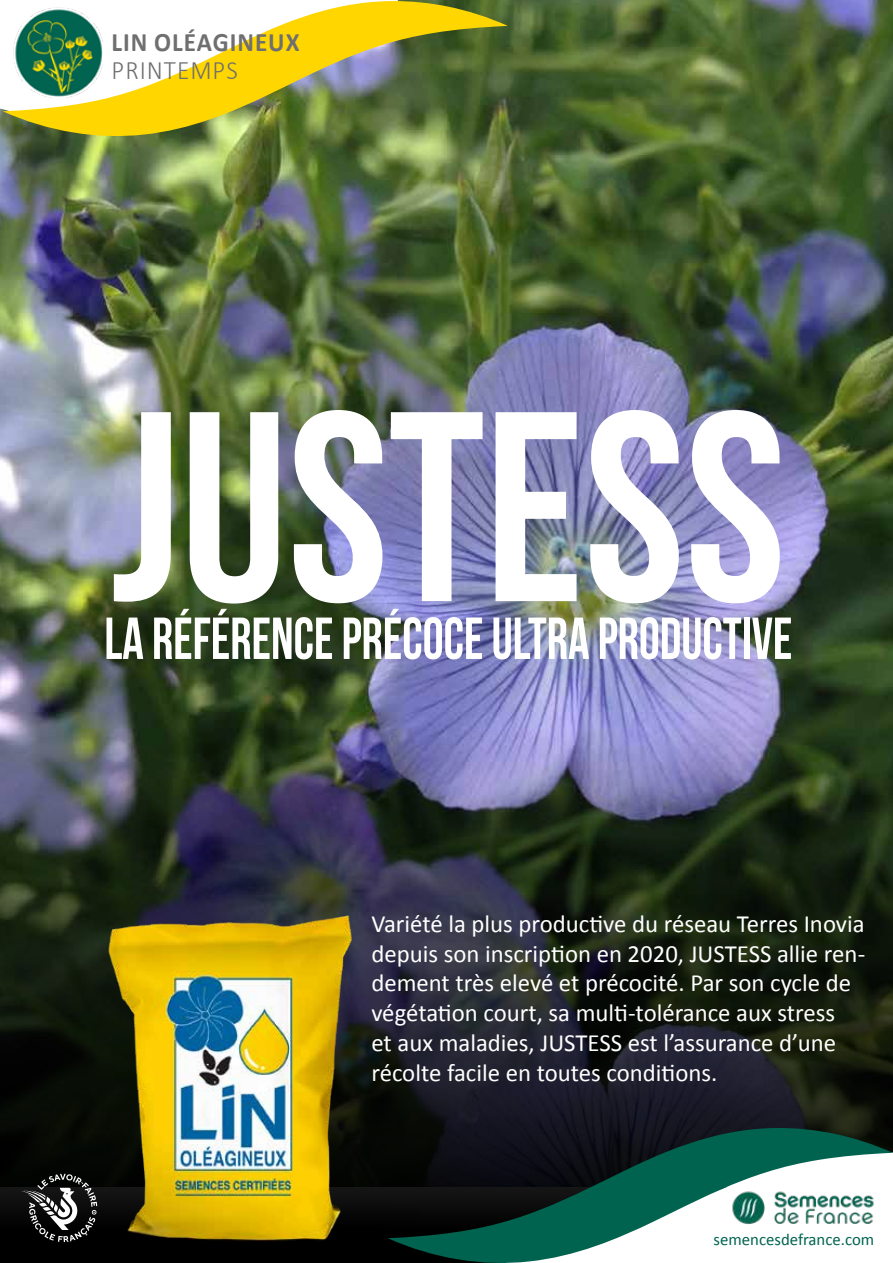
<style>
.page{position:relative;width:893px;height:1263px;background:#fff}
.page>*{position:absolute;margin:0;border:0;box-sizing:border-box;transform-origin:0 0}
.t1{font:269.85px "Bebas Neue";color:#fff}
.t2{font:59.1px "Bebas Neue";color:#fff;scale:.89 1}
.t3{font:700 26.7px "Calibri";letter-spacing:.04em;color:#706f6f;scale:.94 1}
.t4{font:300 26.7px "Calibri";letter-spacing:.04em;color:#706f6f;scale:.94 1}
.t5{font:24.75px/29.7px "Calibri";color:#fff}
.t6{font:16.8px "Calibri";color:#006451}
</style>
<div class="page">
<img style="left:0;top:0;width:893px;height:729px">
<svg style="left:0;top:729px;width:893px;height:399px;background:#2e3538"></svg>
<svg style="left:420px;top:1128px;width:473px;height:135px"></svg>
<svg style="left:720px;top:1187px;width:7px;height:2px"></svg>
<svg style="left:3px;top:1px;width:505px;height:135px"></svg>
<img style="left:12px;top:7px;width:92px;height:92px">
<img style="left:0;top:850px;width:420px;height:413px">
<svg style="left:21px;top:1174px;width:76px;height:68px;background:#3c3c3c"></svg>
<p class="t3" style="left:112px;top:25px;width:201px">LIN OLÉAGINEUX</p>
<p class="t4" style="left:112px;top:54px;width:136px">PRINTEMPS</p>
<h1 class="t1" style="left:111px;top:360px;width:676px">JUSTESS</h1>
<h2 class="t2" style="left:104px;top:606px;width:774px">LA RÉFÉRENCE PRÉCOCE ULTRA PRODUCTIVE</h2>
<p class="t5" style="left:371px;top:909px;width:495px">Variété la plus productive du réseau Terres Inovia depuis son inscription en 2020, JUSTESS allie ren&shy;dement très elevé et précocité. Par son cycle de végétation court, sa multi-tolérance aux stress<br>et aux maladies, JUSTESS est l’assurance d’une récolte facile en toutes conditions.</p>
<p class="t6" style="left:714px;top:1228px;width:162px">semencesdefrance.com</p>
</div>
